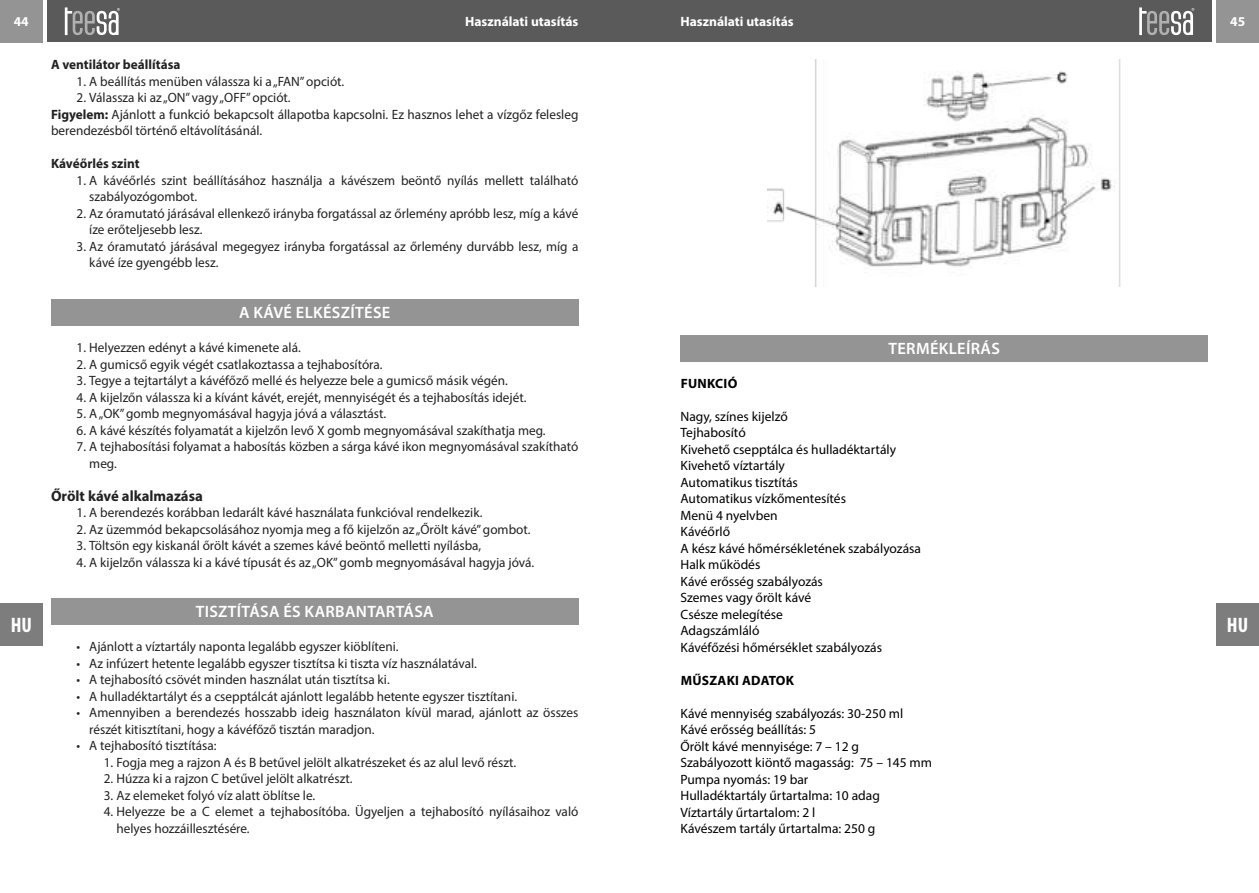
<style>
.page{position:relative;width:1259px;height:893px;background:#fff}
.page>*{position:absolute;margin:0;border:0;box-sizing:border-box;transform-origin:0 0}
.t1{font:700 condensed 21px "Myriad Pro";color:#fff}
.t2{font:600 16.5px "Myriad Pro";letter-spacing:.02em;color:#fff}
.t3{font:700 15px "Myriad Pro";color:#222}
.t4{font:13.5px/16.5px "Myriad Pro";color:#222}
.t5{font:13.5px/16.5px "Myriad Pro";color:#000}
.t6{font:700 13.5px "Myriad Pro";color:#fff}
.t7{font:700 13.5px "Myriad Pro";color:#222}
.t8{font:700 13.5px "Myriad Pro";letter-spacing:.02em;color:#000}
.s1{font-weight:700}
</style>
<div class="page">
<div style="left:51px;top:300px;width:527px;height:26px;background:#949494"></div>
<div style="left:51px;top:598px;width:527px;height:27px;background:#949494"></div>
<img style="left:767px;top:60px;width:353px;height:227px">
<div style="left:680px;top:335px;width:528px;height:27px;background:#949494"></div>
<div style="left:629px;top:0;width:583px;height:42px;background:#5a5a5a"></div>
<div style="left:47px;top:0;width:582px;height:42px;background:#5a5a5a"></div>
<div style="left:0;top:0;width:43px;height:43px;background:#949494"></div>
<div style="left:1216px;top:0;width:43px;height:43px;background:#949494"></div>
<svg style="left:65px;top:7px;width:55px;height:28px"></svg>
<svg style="left:1139px;top:7px;width:55px;height:28px"></svg>
<div style="left:1216px;top:603px;width:43px;height:43px;background:#7d7d7d"></div>
<div style="left:0;top:603px;width:43px;height:43px;background:#7d7d7d"></div>
<p class="t6" style="left:14px;top:14px;width:16px">44</p>
<p class="t6" style="left:465px;top:14px;width:115px">Használati utasítás</p>
<p class="t6" style="left:680px;top:14px;width:115px">Használati utasítás</p>
<p class="t6" style="left:1230px;top:14px;width:16px">45</p>
<p class="t7" style="left:51px;top:57px;width:131px">A ventilátor beállítása</p>
<p class="t4" style="left:77px;top:73px;width:269px">1. A beállítás menüben válassza ki a„FAN” opciót.</p>
<p class="t4" style="left:51px;top:90px;width:529px;text-indent:26px">2. Válassza ki az„ON” vagy„OFF” opciót.<br><span class="s1">Figyelem:</span> Ajánlott a funkció bekapcsolt állapotba kapcsolni. Ez hasznos lehet a vízgőz felesleg berendezésből történő eltávolításánál.</p>
<p class="t7" style="left:51px;top:156px;width:90px">Kávéőrlés szint</p>
<p class="t4" style="left:89px;top:172px;width:490px;text-indent:-13px">1. A kávéőrlés szint beállításához használja a kávészem beöntő nyílás mellett található szabályozógombot.</p>
<p class="t4" style="left:89px;top:205px;width:490px;text-indent:-13px">2. Az óramutató járásával ellenkező irányba forgatással az őrlemény apróbb lesz, míg a kávé íze erőteljesebb lesz.</p>
<p class="t4" style="left:89px;top:238px;width:490px;text-indent:-13px">3. Az óramutató járásával megegyez irányba forgatással az őrlemény durvább lesz, míg a kávé íze gyengébb lesz.</p>
<p class="t2" style="left:239px;top:305px;width:153px">A KÁVÉ ELKÉSZÍTÉSE</p>
<p class="t4" style="left:77px;top:340px;width:226px">1. Helyezzen edényt a kávé kimenete alá.</p>
<p class="t4" style="left:77px;top:356px;width:308px">2. A gumicső egyik végét csatlakoztassa a tejhabosítóra.</p>
<p class="t4" style="left:77px;top:373px;width:433px">3. Tegye a tejtartályt a kávéfőző mellé és helyezze bele a gumicső másik végén.</p>
<p class="t4" style="left:77px;top:389px;width:451px">4. A kijelzőn válassza ki a kívánt kávét, erejét, mennyiségét és a tejhabosítás idejét.</p>
<p class="t4" style="left:77px;top:406px;width:311px">5. A„OK” gomb megnyomásával hagyja jóvá a választást.</p>
<p class="t4" style="left:77px;top:422px;width:470px">6. A kávé készítés folyamatát a kijelzőn levő X gomb megnyomásával szakíthatja meg.</p>
<p class="t4" style="left:89px;top:439px;width:490px;text-indent:-13px">7. A tejhabosítási folyamat a habosítás közben a sárga kávé ikon megnyomásával szakítható meg.</p>
<p class="t3" style="left:51px;top:487px;width:153px">Őrölt kávé alkalmazása</p>
<p class="t4" style="left:77px;top:505px;width:407px">1. A berendezés korábban ledarált kávé használata funkcióval rendelkezik.</p>
<p class="t4" style="left:77px;top:521px;width:455px">2. Az üzemmód bekapcsolásához nyomja meg a fő kijelzőn az„Őrölt kávé” gombot.</p>
<p class="t4" style="left:77px;top:538px;width:406px">3. Töltsön egy kiskanál őrölt kávét a szemes kávé beöntő melletti nyílásba,</p>
<p class="t4" style="left:77px;top:554px;width:459px">4. A kijelzőn válassza ki a kávé típusát és az„OK” gomb megnyomásával hagyja jóvá.</p>
<p class="t2" style="left:196px;top:603px;width:239px">TISZTÍTÁSA ÉS KARBANTARTÁSA</p>
<p class="t4" style="left:77px;top:638px;width:323px">• Ajánlott a víztartály naponta legalább egyszer kiöblíteni.</p>
<p class="t4" style="left:77px;top:655px;width:402px">• Az infúzert hetente legalább egyszer tisztítsa ki tiszta víz használatával.</p>
<p class="t4" style="left:77px;top:671px;width:315px">• A tejhabosító csövét minden használat után tisztítsa ki.</p>
<p class="t4" style="left:77px;top:688px;width:442px">• A hulladéktartályt és a csepptálcát ajánlott legalább hetente egyszer tisztítani.</p>
<p class="t4" style="left:89px;top:704px;width:490px;text-indent:-13px">• Amennyiben a berendezés hosszabb ideig használaton kívül marad, ajánlott az összes részét kitisztítani, hogy a kávéfőző tisztán maradjon.</p>
<p class="t4" style="left:77px;top:737px;width:141px">• A tejhabosító tisztítása:</p>
<p class="t4" style="left:104px;top:754px;width:414px">1. Fogja meg a rajzon A és B betűvel jelölt alkatrészeket és az alul levő részt.</p>
<p class="t4" style="left:104px;top:770px;width:250px">2. Húzza ki a rajzon C betűvel jelölt alkatrészt.</p>
<p class="t4" style="left:104px;top:787px;width:213px">3. Az elemeket folyó víz alatt öblítse le.</p>
<p class="t4" style="left:117px;top:803px;width:463px;text-indent:-13px">4. Helyezze be a C elemet a tejhabosítóba. Ügyeljen a tejhabosító nyílásaihoz való helyes hozzáillesztésére.</p>
<p class="t2" style="left:888px;top:340px;width:113px">TERMÉKLEÍRÁS</p>
<p class="t8" style="left:680px;top:376px;width:58px">FUNKCIÓ</p>
<p class="t5" style="left:680px;top:408px;width:242px">Nagy, színes kijelző<br>Tejhabosító<br>Kivehető csepptálca és hulladéktartály<br>Kivehető víztartály<br>Automatikus tisztítás<br>Automatikus vízkőmentesítés<br>Menü 4 nyelvben<br>Kávéőrlő<br>A kész kávé hőmérsékletének szabályozása<br>Halk működés<br>Kávé erősség szabályozás<br>Szemes vagy őrölt kávé<br>Csésze melegítése<br>Adagszámláló<br>Kávéfőzési hőmérséklet szabályozás</p>
<p class="t8" style="left:680px;top:673px;width:115px">MŰSZAKI ADATOK</p>
<p class="t5" style="left:680px;top:705px;width:253px">Kávé mennyiség szabályozás: 30-250 ml<br>Kávé erősség beállítás: 5<br>Őrölt kávé mennyisége: 7 – 12 g<br>Szabályozott kiöntő magasság: 75 – 145 mm<br>Pumpa nyomás: 19 bar<br>Hulladéktartály űrtartalma: 10 adag<br>Víztartály űrtartalom: 2 l<br>Kávészem tartály űrtartalma: 250 g</p>
<h1 class="t1" style="left:11px;top:612px;width:23px">HU</h1>
<h1 class="t1" style="left:1227px;top:612px;width:23px">HU</h1>
</div>
